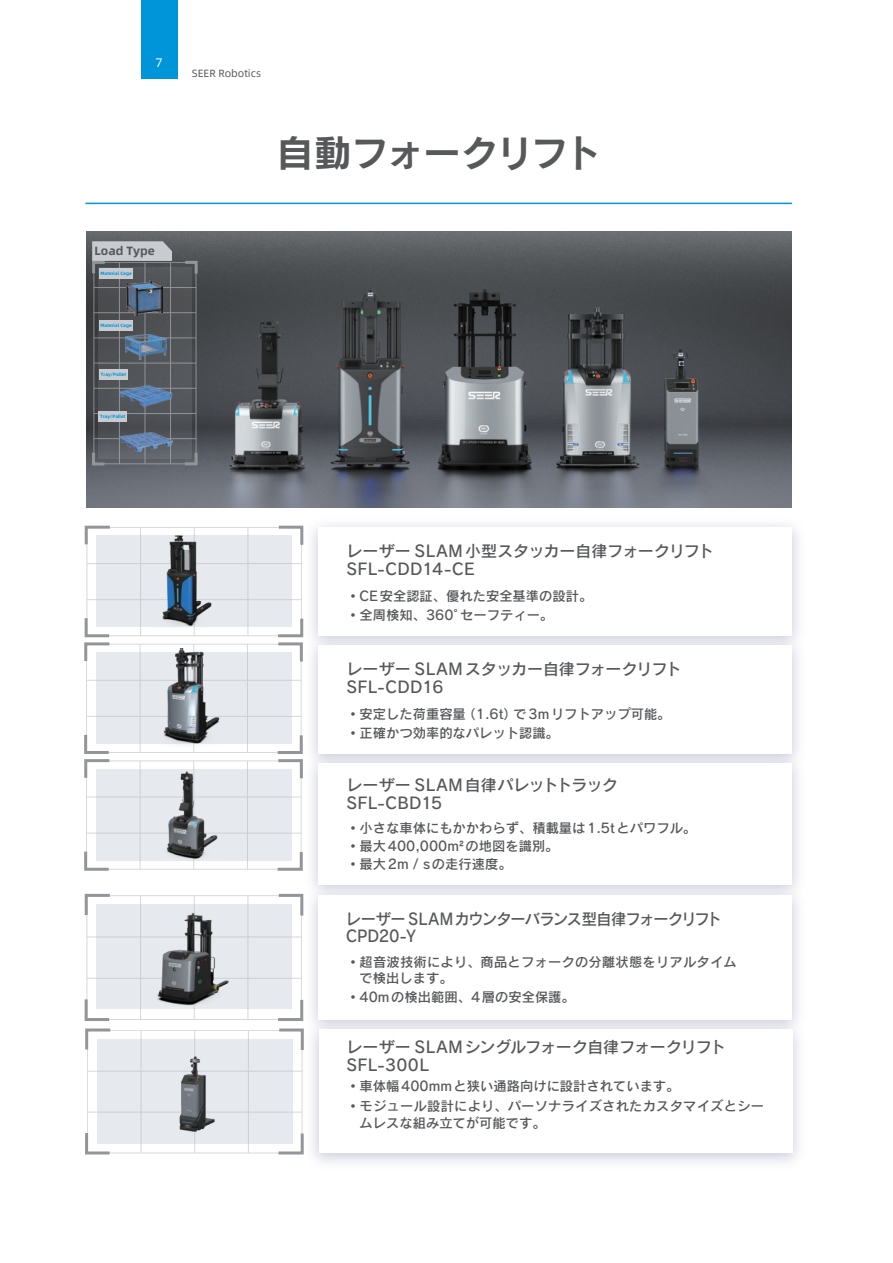
<style>
.page{position:relative;width:893px;height:1263px;background:#fff}
.page>*{position:absolute;margin:0;border:0;box-sizing:border-box;transform-origin:0 0}
.t1{font:37.2px "Rodin Pro B";letter-spacing:-.03em;color:#57585a}
.t2{font:15.9px/17.7px "Rodin Pro DB";letter-spacing:-.005em;color:#57585a}
.t3{font:15.9px/17.7px "Rodin Pro DB";letter-spacing:-.035em;color:#57585a;scale:.95 1}
.t4{font:13.35px/16.8px "Rodin Pro DB";color:#57585a}
.t5{font:12.45px "Alibaba Pu Hui Ti";color:#fff}
.t6{font:700 12px "Alibaba Pu Hui Ti";color:#57585a}
.t7{font:10.5px "Alibaba Pu Hui Ti";color:#57585a}
.t8{font:700 4.65px "Alibaba Pu Hui Ti";color:#0095d9}
</style>
<div class="page">
<div style="left:97px;top:535px;width:195px;height:92px;background:#e6e9ee"></div>
<hr style="left:87px;top:527px;width:215px;height:1px;background:#bcbdc0">
<hr style="left:87px;top:563px;width:215px;height:1px;background:#bcbdc0">
<hr style="left:87px;top:599px;width:215px;height:1px;background:#bcbdc0">
<hr style="left:87px;top:635px;width:215px;height:1px;background:#bcbdc0">
<hr style="left:87px;top:527px;width:1px;height:109px;background:#bcbdc0">
<hr style="left:140px;top:527px;width:1px;height:109px;background:#bcbdc0">
<hr style="left:194px;top:527px;width:1px;height:109px;background:#bcbdc0">
<hr style="left:248px;top:527px;width:1px;height:109px;background:#bcbdc0">
<hr style="left:301px;top:527px;width:1px;height:109px;background:#bcbdc0">
<svg style="left:84px;top:525px;width:29px;height:22px"></svg>
<svg style="left:276px;top:525px;width:28px;height:23px"></svg>
<div style="left:96px;top:652px;width:196px;height:92px;background:#e6e9ee"></div>
<hr style="left:86px;top:644px;width:215px;height:1px;background:#bcbdc0">
<hr style="left:86px;top:680px;width:215px;height:1px;background:#bcbdc0">
<hr style="left:86px;top:716px;width:215px;height:1px;background:#bcbdc0">
<hr style="left:86px;top:752px;width:215px;height:1px;background:#bcbdc0">
<hr style="left:86px;top:644px;width:1px;height:108px;background:#bcbdc0">
<hr style="left:140px;top:644px;width:1px;height:108px;background:#bcbdc0">
<hr style="left:194px;top:644px;width:1px;height:108px;background:#bcbdc0">
<hr style="left:247px;top:644px;width:1px;height:108px;background:#bcbdc0">
<hr style="left:301px;top:644px;width:1px;height:108px;background:#bcbdc0">
<svg style="left:84px;top:615px;width:28px;height:49px"></svg>
<svg style="left:275px;top:616px;width:30px;height:48px"></svg>
<div style="left:96px;top:768px;width:196px;height:92px;background:#e6e9ee"></div>
<hr style="left:86px;top:761px;width:215px;height:1px;background:#bcbdc0">
<hr style="left:86px;top:797px;width:215px;height:1px;background:#bcbdc0">
<hr style="left:86px;top:833px;width:215px;height:1px;background:#bcbdc0">
<hr style="left:86px;top:869px;width:215px;height:1px;background:#bcbdc0">
<hr style="left:86px;top:761px;width:1px;height:108px;background:#bcbdc0">
<hr style="left:140px;top:761px;width:1px;height:108px;background:#bcbdc0">
<hr style="left:194px;top:761px;width:1px;height:108px;background:#bcbdc0">
<hr style="left:247px;top:761px;width:1px;height:108px;background:#bcbdc0">
<hr style="left:301px;top:761px;width:1px;height:108px;background:#bcbdc0">
<svg style="left:84px;top:732px;width:28px;height:49px"></svg>
<svg style="left:84px;top:849px;width:28px;height:22px"></svg>
<svg style="left:275px;top:849px;width:28px;height:22px"></svg>
<svg style="left:275px;top:732px;width:29px;height:49px"></svg>
<div style="left:97px;top:904px;width:195px;height:105px;background:#e6e9ee"></div>
<hr style="left:87px;top:895px;width:215px;height:1px;background:#bcbdc0">
<hr style="left:87px;top:937px;width:215px;height:1px;background:#bcbdc0">
<hr style="left:87px;top:978px;width:215px;height:1px;background:#bcbdc0">
<hr style="left:87px;top:1019px;width:215px;height:1px;background:#bcbdc0">
<hr style="left:87px;top:896px;width:1px;height:123px;background:#bcbdc0">
<hr style="left:140px;top:896px;width:1px;height:123px;background:#bcbdc0">
<hr style="left:194px;top:896px;width:1px;height:123px;background:#bcbdc0">
<hr style="left:248px;top:896px;width:1px;height:123px;background:#bcbdc0">
<hr style="left:301px;top:896px;width:1px;height:123px;background:#bcbdc0">
<svg style="left:84px;top:893px;width:29px;height:25px"></svg>
<svg style="left:276px;top:892px;width:29px;height:26px"></svg>
<div style="left:97px;top:1039px;width:196px;height:104px;background:#e6e9ee"></div>
<hr style="left:87px;top:1030px;width:215px;height:1px;background:#bcbdc0">
<hr style="left:87px;top:1071px;width:215px;height:1px;background:#bcbdc0">
<hr style="left:87px;top:1112px;width:215px;height:1px;background:#bcbdc0">
<hr style="left:87px;top:1153px;width:215px;height:1px;background:#bcbdc0">
<hr style="left:87px;top:1030px;width:1px;height:123px;background:#bcbdc0">
<hr style="left:141px;top:1030px;width:1px;height:123px;background:#bcbdc0">
<hr style="left:194px;top:1030px;width:1px;height:123px;background:#bcbdc0">
<hr style="left:248px;top:1030px;width:1px;height:123px;background:#bcbdc0">
<hr style="left:302px;top:1030px;width:1px;height:123px;background:#bcbdc0">
<svg style="left:84px;top:996px;width:29px;height:56px"></svg>
<svg style="left:85px;top:1130px;width:28px;height:25px"></svg>
<svg style="left:276px;top:1130px;width:28px;height:25px"></svg>
<svg style="left:275px;top:997px;width:30px;height:56px"></svg>
<img style="left:157px;top:648px;width:68px;height:98px">
<img style="left:163px;top:768px;width:57px;height:94px">
<hr style="left:86px;top:203px;width:705px;height:1px;background:#0095d9">
<img style="left:144px;top:532px;width:78px;height:95px">
<img style="left:178px;top:1056px;width:37px;height:77px">
<img style="left:156px;top:911px;width:74px;height:94px">
<img style="left:86px;top:231px;width:705px;height:276px">
<svg style="left:99px;top:267px;width:93px;height:192px;background:#525559"></svg>
<hr style="left:94px;top:262px;width:102px;height:1px;background:#bcbdc0">
<hr style="left:94px;top:287px;width:102px;height:1px;background:#bcbdc0">
<hr style="left:94px;top:312px;width:102px;height:1px;background:#bcbdc0">
<hr style="left:94px;top:338px;width:102px;height:1px;background:#bcbdc0">
<hr style="left:94px;top:363px;width:102px;height:1px;background:#bcbdc0">
<hr style="left:94px;top:388px;width:102px;height:1px;background:#bcbdc0">
<hr style="left:94px;top:413px;width:102px;height:1px;background:#bcbdc0">
<hr style="left:94px;top:438px;width:102px;height:1px;background:#bcbdc0">
<hr style="left:94px;top:464px;width:102px;height:1px;background:#bcbdc0">
<hr style="left:93px;top:262px;width:1px;height:202px;background:#bcbdc0">
<hr style="left:119px;top:262px;width:1px;height:202px;background:#bcbdc0">
<hr style="left:145px;top:262px;width:1px;height:202px;background:#bcbdc0">
<hr style="left:170px;top:262px;width:1px;height:202px;background:#bcbdc0">
<hr style="left:196px;top:262px;width:1px;height:202px;background:#bcbdc0">
<svg style="left:91px;top:450px;width:16px;height:17px"></svg>
<svg style="left:182px;top:450px;width:17px;height:17px"></svg>
<svg style="left:182px;top:259px;width:17px;height:18px"></svg>
<img style="left:126px;top:280px;width:36px;height:36px">
<img style="left:126px;top:334px;width:40px;height:26px">
<img style="left:120px;top:432px;width:52px;height:20px">
<img style="left:119px;top:385px;width:54px;height:22px">
<svg style="left:91px;top:241px;width:81px;height:35px;background:#9a9da1"></svg>
<div style="left:99px;top:268px;width:34px;height:10px;background:#c8cbd0"></div>
<div style="left:99px;top:320px;width:34px;height:10px;background:#c8cbd0"></div>
<div style="left:99px;top:370px;width:29px;height:10px;background:#c8cbd0"></div>
<div style="left:98px;top:411px;width:29px;height:10px;background:#c8cbd0"></div>
<div style="left:141px;top:0;width:36px;height:78px;background:#0095d9"></div>
<p class="t5" style="left:156px;top:54px;width:9px">7</p>
<p class="t6" style="left:95px;top:241px;width:62px">Load Type</p>
<p class="t8" style="left:100px;top:269px;width:33px">Material Cage</p>
<p class="t8" style="left:100px;top:321px;width:33px">Material Cage</p>
<p class="t8" style="left:101px;top:371px;width:27px">Tray/Pallet</p>
<p class="t8" style="left:100px;top:413px;width:27px">Tray/Pallet</p>
<p class="t7" style="left:192px;top:66px;width:71px">SEER Robotics</p>
<h1 class="t1" style="left:276px;top:128px;width:326px">自動フォークリフト</h1>
<p class="t2" style="left:346px;top:542px;width:369px">レーザー SLAM小型スタッカー自律フォークリフト<br>SFL-CDD14-CE</p>
<p class="t4" style="left:346px;top:587px;width:248px">•CE安全認証、優れた安全基準の設計。</p>
<p class="t4" style="left:346px;top:606px;width:208px">•全周検知、360°セーフティー。</p>
<p class="t2" style="left:346px;top:659px;width:337px">レーザー SLAMスタッカー自律フォークリフト<br>SFL-CDD16</p>
<p class="t4" style="left:346px;top:705px;width:326px">•安定した荷重容量（1.6t）で3mリフトアップ可能。</p>
<p class="t4" style="left:346px;top:724px;width:214px">•正確かつ効率的なパレット認識。</p>
<p class="t2" style="left:346px;top:775px;width:273px">レーザー SLAM自律パレットトラック<br>SFL-CBD15</p>
<p class="t4" style="left:346px;top:819px;width:351px">•小さな車体にもかかわらず、積載量は1.5tとパワフル。</p>
<p class="t4" style="left:346px;top:837px;width:214px">•最大400,000m²の地図を識別。</p>
<p class="t4" style="left:346px;top:855px;width:167px">•最大2m / sの走行速度。</p>
<p class="t3" style="left:346px;top:909px;width:397px">レーザー SLAMカウンターバランス型自律フォークリフト<br>CPD20-Y</p>
<p class="t4" style="left:360px;top:952px;width:379px;text-indent:-13px">•超音波技術により、商品とフォークの分離状態をリアルタイムで検出します。</p>
<p class="t4" style="left:346px;top:988px;width:230px">•40mの検出範囲、4層の安全保護。</p>
<p class="t2" style="left:346px;top:1038px;width:381px">レーザー SLAMシングルフォーク自律フォークリフト<br>SFL-300L</p>
<p class="t4" style="left:346px;top:1077px;width:335px">•車体幅400mmと狭い通路向けに設計されています。</p>
<p class="t4" style="left:360px;top:1097px;width:406px;text-indent:-13px">•モジュール設計により、パーソナライズされたカスタマイズとシームレスな組み立てが可能です。</p>
</div>
